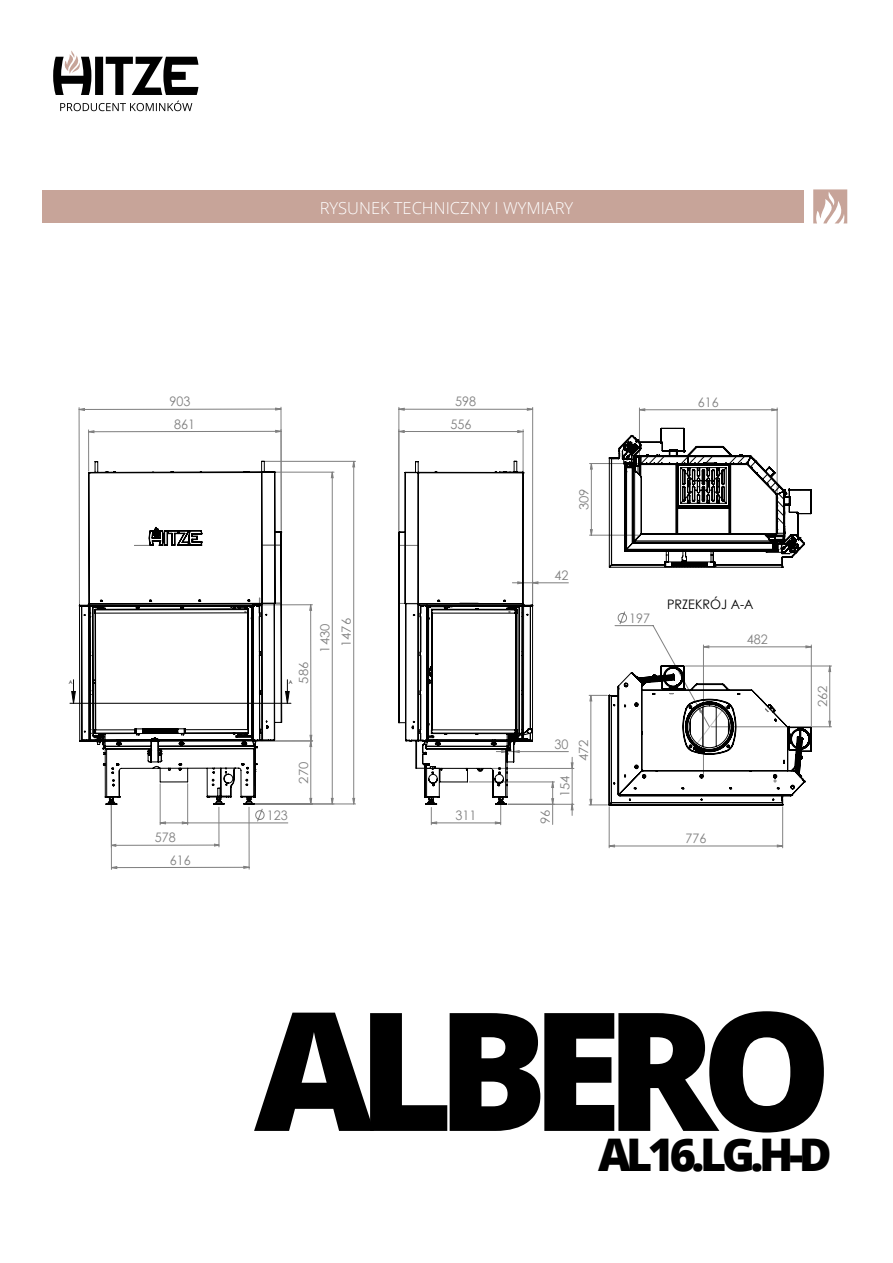
<style>
.page{position:relative;width:893px;height:1263px;background:#fff}
.page>*{position:absolute;margin:0;border:0;box-sizing:border-box;transform-origin:0 0}
.t1{font:800 165px "Open Sans";letter-spacing:-.1em;color:#000}
.t2{font:800 45px "Open Sans";letter-spacing:-.1em;color:#000}
.t3{font:300 16.5px "Open Sans";color:#fff}
.t4{font:13.05px/22.2px "Century Gothic";color:#808080;text-align:center;scale:.96 1}
.t5{font:13.05px "Century Gothic";color:#000;scale:.96 1}
.t6{font:12.6px/21.5px "Century Gothic";color:#808080;text-align:center;scale:1.04 1}
.t7{font:5.25px "Century Gothic";color:#000;scale:.96 1}
</style>
<div class="page">
<div style="left:43px;top:190px;width:761px;height:33px;background:#c7a499"></div>
<svg style="left:53px;top:50px;width:145px;height:45px"></svg>
<svg style="left:60px;top:101px;width:132px;height:10px"></svg>
<svg style="left:813px;top:189px;width:34px;height:34px"></svg>
<svg style="left:256px;top:809px;width:8px;height:12px"></svg>
<hr style="left:70px;top:703px;width:221px;height:1px;background:#000">
<hr style="left:532px;top:407px;width:1px;height:197px;background:#808080">
<hr style="left:399px;top:407px;width:1px;height:123px;background:#808080">
<hr style="left:639px;top:408px;width:1px;height:56px;background:#808080">
<hr style="left:777px;top:408px;width:1px;height:89px;background:#808080">
<hr style="left:79px;top:408px;width:1px;height:196px;background:#808080">
<hr style="left:281px;top:407px;width:1px;height:123px;background:#808080">
<hr style="left:88px;top:430px;width:1px;height:41px;background:#808080">
<hr style="left:249px;top:807px;width:1px;height:62px;background:#808080">
<hr style="left:111px;top:803px;width:1px;height:66px;background:#808080">
<hr style="left:219px;top:807px;width:1px;height:40px;background:#808080">
<hr style="left:508px;top:804px;width:66px;height:1px;background:#808080">
<hr style="left:590px;top:463px;width:71px;height:1px;background:#808080">
<hr style="left:263px;top:472px;width:71px;height:1px;background:#808080">
<svg style="left:552px;top:805px;width:1px;height:19px"></svg>
<hr style="left:265px;top:461px;width:90px;height:1px;background:#808080">
<hr style="left:251px;top:804px;width:104px;height:1px;background:#808080">
<hr style="left:255px;top:741px;width:58px;height:1px;background:#808080">
<hr style="left:255px;top:604px;width:57px;height:1px;background:#808080">
<hr style="left:523px;top:430px;width:1px;height:41px;background:#808080">
<hr style="left:609px;top:807px;width:1px;height:41px;background:#808080">
<hr style="left:782px;top:807px;width:1px;height:41px;background:#808080">
<hr style="left:160px;top:784px;width:1px;height:41px;background:#808080">
<hr style="left:187px;top:784px;width:1px;height:41px;background:#808080">
<hr style="left:188px;top:823px;width:100px;height:1px;background:#808080">
<svg style="left:72px;top:680px;width:217px;height:23px"></svg>
<svg style="left:431px;top:804px;width:70px;height:21px"></svg>
<svg style="left:399px;top:408px;width:133px;height:2px"></svg>
<svg style="left:640px;top:409px;width:137px;height:2px"></svg>
<svg style="left:79px;top:408px;width:202px;height:2px"></svg>
<svg style="left:88px;top:430px;width:193px;height:3px"></svg>
<svg style="left:111px;top:866px;width:138px;height:3px"></svg>
<svg style="left:112px;top:844px;width:107px;height:2px"></svg>
<svg style="left:571px;top:805px;width:2px;height:10px"></svg>
<svg style="left:590px;top:464px;width:2px;height:8px"></svg>
<svg style="left:310px;top:472px;width:521px;height:332px"></svg>
<svg style="left:353px;top:462px;width:2px;height:342px"></svg>
<svg style="left:310px;top:605px;width:2px;height:136px"></svg>
<svg style="left:399px;top:430px;width:124px;height:3px"></svg>
<svg style="left:610px;top:845px;width:172px;height:2px"></svg>
<svg style="left:161px;top:822px;width:26px;height:2px"></svg>
<svg style="left:79px;top:461px;width:203px;height:343px"></svg>
<svg style="left:134px;top:545px;width:146px;height:72px"></svg>
<svg style="left:398px;top:461px;width:135px;height:343px"></svg>
<svg style="left:589px;top:611px;width:223px;height:195px"></svg>
<svg style="left:609px;top:428px;width:202px;height:140px"></svg>
<p class="t3" style="left:320px;top:197px;width:255px">RYSUNEK TECHNICZNY I WYMIARY</p>
<p class="t4" style="left:170px;top:390px;width:28px">903<br>861</p>
<p class="t6" style="left:293px;top:684px;width:22px;rotate:-90deg">586</p>
<p class="t7" style="left:69px;top:678px;width:5px">A</p>
<p class="t7" style="left:289px;top:678px;width:5px">A</p>
<p class="t6" style="left:314px;top:652px;width:35px;rotate:-90deg">1430<br>1476</p>
<p class="t4" style="left:170px;top:826px;width:23px;text-align:left;text-indent:-15px">578<br>616</p>
<p class="t4" style="left:267px;top:804px;width:23px">123</p>
<p class="t6" style="left:293px;top:783px;width:22px;rotate:-90deg">270</p>
<p class="t4" style="left:450px;top:390px;width:28px">598<br>556</p>
<p class="t4" style="left:455px;top:804px;width:23px">311</p>
<p class="t6" style="left:573px;top:510px;width:22px;rotate:-90deg">309</p>
<p class="t4" style="left:554px;top:564px;width:16px">42</p>
<p class="t4" style="left:554px;top:733px;width:16px">30</p>
<p class="t6" style="left:534px;top:824px;width:15px;rotate:-90deg">96</p>
<p class="t6" style="left:554px;top:797px;width:22px;rotate:-90deg">154</p>
<p class="t6" style="left:573px;top:761px;width:22px;rotate:-90deg">472</p>
<p class="t4" style="left:698px;top:391px;width:23px">616</p>
<p class="t4" style="left:629px;top:607px;width:23px">197</p>
<p class="t5" style="left:667px;top:595px;width:92px">PRZEKRÓJ A-A</p>
<p class="t4" style="left:747px;top:628px;width:23px">482</p>
<p class="t4" style="left:685px;top:827px;width:23px">776</p>
<p class="t6" style="left:811px;top:707px;width:22px;rotate:-90deg">262</p>
<h1 class="t1" style="left:254px;top:945px;width:580px">ALBERO</h1>
<h2 class="t2" style="left:598px;top:1121px;width:235px">AL16.LG.H-D</h2>
</div>
